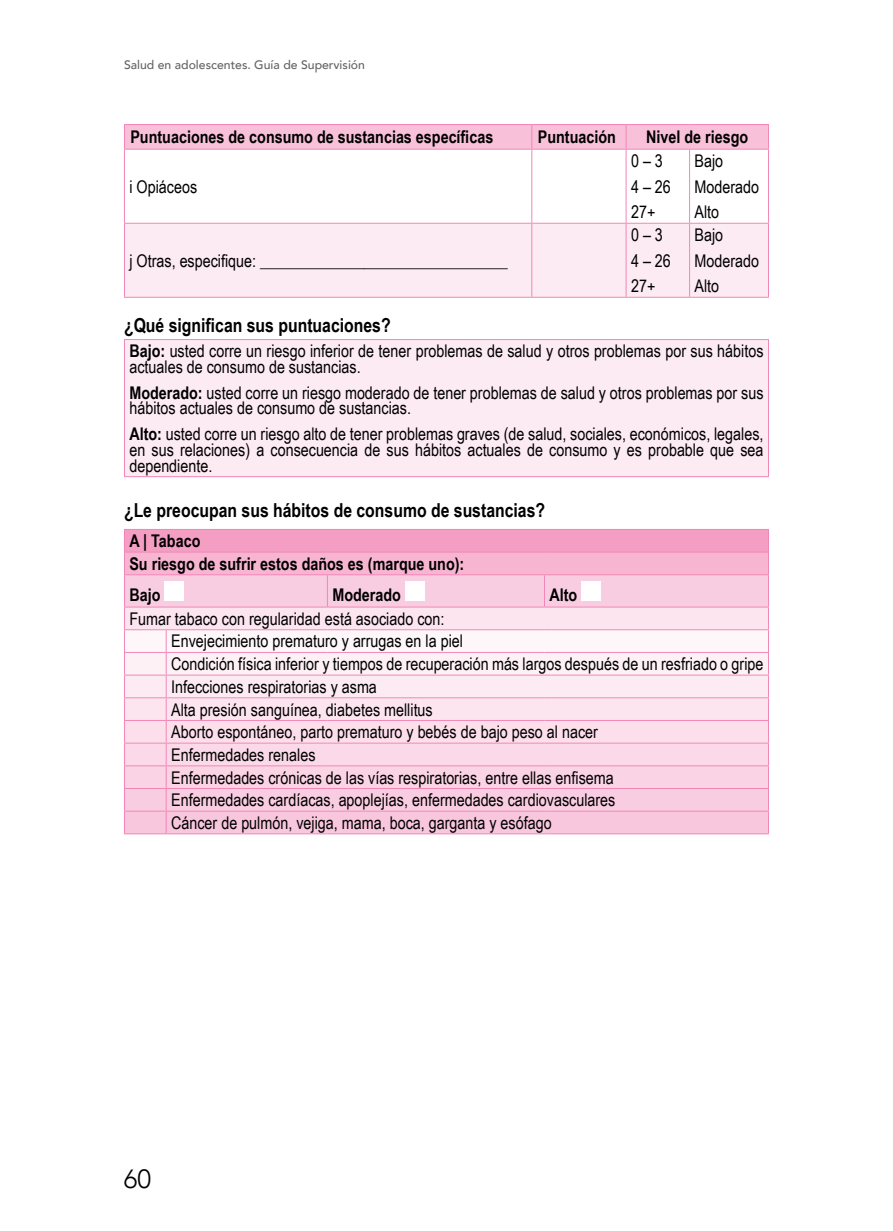
<style>
.page{position:relative;width:893px;height:1231px;background:#fff}
.page>*{position:absolute;margin:0;border:0;box-sizing:border-box;transform-origin:0 0}
.t1{font:300 26.25px "Avenir";color:#000}
.t2{font:700 19.25px "Arial Narrow";color:#000}
.t3{font:17.5px/22.6px "Arial Narrow";color:#000}
.t4{font:700 17.5px/22.8px "Arial Narrow";color:#000}
.t5{font:500 12.25px "Avenir";color:#636466}
.s1{font-weight:700}
</style>
<div class="page">
<div style="left:125px;top:224px;width:643px;height:73px;background:#fdebf3"></div>
<hr style="left:124px;top:149px;width:408px;height:1px;background:#f287b7">
<hr style="left:532px;top:149px;width:94px;height:1px;background:#f287b7">
<hr style="left:626px;top:149px;width:64px;height:1px;background:#f287b7">
<svg style="left:124px;top:124px;width:645px;height:25px;background:#f7bdd7"></svg>
<hr style="left:690px;top:149px;width:79px;height:1px;background:#f287b7">
<hr style="left:124px;top:150px;width:1px;height:73px;background:#f287b7">
<hr style="left:531px;top:150px;width:1px;height:73px;background:#f287b7">
<hr style="left:626px;top:150px;width:1px;height:73px;background:#f287b7">
<hr style="left:689px;top:150px;width:1px;height:73px;background:#f287b7">
<hr style="left:768px;top:150px;width:1px;height:73px;background:#f287b7">
<hr style="left:124px;top:224px;width:1px;height:73px;background:#f287b7">
<hr style="left:124px;top:223px;width:408px;height:1px;background:#f287b7">
<hr style="left:124px;top:297px;width:408px;height:1px;background:#f287b7">
<hr style="left:531px;top:224px;width:1px;height:73px;background:#f287b7">
<hr style="left:532px;top:223px;width:94px;height:1px;background:#f287b7">
<hr style="left:532px;top:297px;width:94px;height:1px;background:#f287b7">
<hr style="left:626px;top:224px;width:1px;height:73px;background:#f287b7">
<hr style="left:626px;top:223px;width:64px;height:1px;background:#f287b7">
<hr style="left:626px;top:297px;width:64px;height:1px;background:#f287b7">
<hr style="left:689px;top:224px;width:1px;height:73px;background:#f287b7">
<hr style="left:690px;top:223px;width:79px;height:1px;background:#f287b7">
<hr style="left:768px;top:224px;width:1px;height:73px;background:#f287b7">
<hr style="left:690px;top:297px;width:79px;height:1px;background:#f287b7">
<div style="left:124px;top:339px;width:644px;height:137px;background:#fdebf3"></div>
<hr style="left:124px;top:340px;width:1px;height:136px;background:#f287b7">
<hr style="left:124px;top:339px;width:645px;height:1px;background:#f287b7">
<hr style="left:768px;top:340px;width:1px;height:136px;background:#f287b7">
<hr style="left:124px;top:476px;width:645px;height:1px;background:#f287b7">
<div style="left:124px;top:529px;width:644px;height:23px;background:#f59ec4"></div>
<div style="left:124px;top:552px;width:644px;height:22px;background:#f7b5d2"></div>
<div style="left:125px;top:575px;width:643px;height:31px;background:#f9cde1"></div>
<hr style="left:124px;top:529px;width:42px;height:1px;background:#f287b7">
<hr style="left:166px;top:529px;width:161px;height:1px;background:#f287b7">
<hr style="left:327px;top:529px;width:217px;height:1px;background:#f287b7">
<hr style="left:544px;top:529px;width:225px;height:1px;background:#f287b7">
<svg style="left:124px;top:530px;width:1px;height:44px"></svg>
<hr style="left:124px;top:551px;width:42px;height:1px;background:#f287b7">
<hr style="left:166px;top:551px;width:161px;height:1px;background:#f287b7">
<hr style="left:327px;top:551px;width:217px;height:1px;background:#f287b7">
<hr style="left:544px;top:551px;width:225px;height:1px;background:#f287b7">
<svg style="left:768px;top:530px;width:1px;height:44px"></svg>
<hr style="left:124px;top:575px;width:1px;height:31px;background:#f287b7">
<hr style="left:124px;top:574px;width:42px;height:1px;background:#f287b7">
<hr style="left:166px;top:574px;width:161px;height:1px;background:#f287b7">
<hr style="left:124px;top:606px;width:42px;height:1px;background:#f287b7">
<hr style="left:166px;top:606px;width:161px;height:1px;background:#f287b7">
<hr style="left:327px;top:575px;width:1px;height:31px;background:#f287b7">
<hr style="left:327px;top:574px;width:217px;height:1px;background:#f287b7">
<hr style="left:327px;top:606px;width:217px;height:1px;background:#f287b7">
<hr style="left:544px;top:575px;width:1px;height:31px;background:#f287b7">
<hr style="left:544px;top:574px;width:225px;height:1px;background:#f287b7">
<hr style="left:768px;top:575px;width:1px;height:31px;background:#f287b7">
<hr style="left:544px;top:606px;width:225px;height:1px;background:#f287b7">
<hr style="left:124px;top:833px;width:42px;height:1px;background:#f287b7">
<hr style="left:166px;top:833px;width:161px;height:1px;background:#f287b7">
<hr style="left:327px;top:833px;width:217px;height:1px;background:#f287b7">
<hr style="left:544px;top:833px;width:225px;height:1px;background:#f287b7">
<svg style="left:124px;top:607px;width:645px;height:226px"></svg>
<div style="left:164px;top:581px;width:20px;height:19px;background:#fff"></div>
<div style="left:405px;top:581px;width:20px;height:19px;background:#fff"></div>
<div style="left:581px;top:581px;width:20px;height:19px;background:#fff"></div>
<p class="t5" style="left:124px;top:54px;width:242px">Salud en adolescentes. Guía de Supervisión</p>
<p class="t4" style="left:130px;top:125px;width:364px">Puntuaciones de consumo de sustancias específicas</p>
<p class="t4" style="left:538px;top:125px;width:80px">Puntuación</p>
<p class="t4" style="left:646px;top:125px;width:104px">Nivel de riesgo</p>
<p class="t3" style="left:129px;top:174px;width:69px">i Opiáceos</p>
<p class="t3" style="left:631px;top:147px;width:41px;line-height:25.7px">0 – 3<br>4 – 26<br>27+</p>
<p class="t3" style="left:694px;top:147px;width:66px;line-height:25.7px">Bajo<br>Moderado<br>Alto</p>
<p class="t3" style="left:129px;top:248px;width:380px">j Otras, especifique: _______________________________</p>
<p class="t3" style="left:631px;top:221px;width:41px;line-height:25.7px">0 – 3<br>4 – 26<br>27+</p>
<p class="t3" style="left:694px;top:221px;width:66px;line-height:25.7px">Bajo<br>Moderado<br>Alto</p>
<p class="t2" style="left:124px;top:311px;width:268px">¿Qué significan sus puntuaciones?</p>
<p class="t3" style="left:129px;top:342px;width:636px;line-height:15.8px"><span class="s1">Bajo:</span> usted corre un riesgo inferior de tener problemas de salud y otros problemas por sus hábitos actuales de consumo de sustancias.</p>
<p class="t3" style="left:129px;top:384px;width:636px;line-height:15.8px"><span class="s1">Moderado:</span> usted corre un riesgo moderado de tener problemas de salud y otros problemas por sus hábitos actuales de consumo de sustancias.</p>
<p class="t3" style="left:129px;top:425px;width:636px;line-height:15.8px;text-align:justify"><span class="s1">Alto:</span> usted corre un riesgo alto de tener problemas graves (de salud, sociales, económicos, legales, en sus relaciones) a consecuencia de sus hábitos actuales de consumo y es probable que sea dependiente.</p>
<p class="t2" style="left:124px;top:495px;width:423px">¿Le preocupan sus hábitos de consumo de sustancias?</p>
<p class="t4" style="left:129px;top:528px;width:336px">A | Tabaco<br>Su riesgo de sufrir estos daños es (marque uno):</p>
<p class="t4" style="left:129px;top:582px;width:33px">Bajo</p>
<p class="t4" style="left:332px;top:582px;width:70px">Moderado</p>
<p class="t4" style="left:549px;top:582px;width:29px">Alto</p>
<p class="t3" style="left:171px;top:606px;width:594px;text-indent:-42px">Fumar tabaco con regularidad está asociado con:<br>Envejecimiento prematuro y arrugas en la piel<br>Condición física inferior y tiempos de recuperación más largos después de un resfriado o gripe Infecciones respiratorias y asma<br>Alta presión sanguínea, diabetes mellitus<br>Aborto espontáneo, parto prematuro y bebés de bajo peso al nacer<br>Enfermedades renales<br>Enfermedades crónicas de las vías respiratorias, entre ellas enfisema<br>Enfermedades cardíacas, apoplejías, enfermedades cardiovasculares<br>Cáncer de pulmón, vejiga, mama, boca, garganta y esófago</p>
<h1 class="t1" style="left:124px;top:1162px;width:29px">60</h1>
</div>
